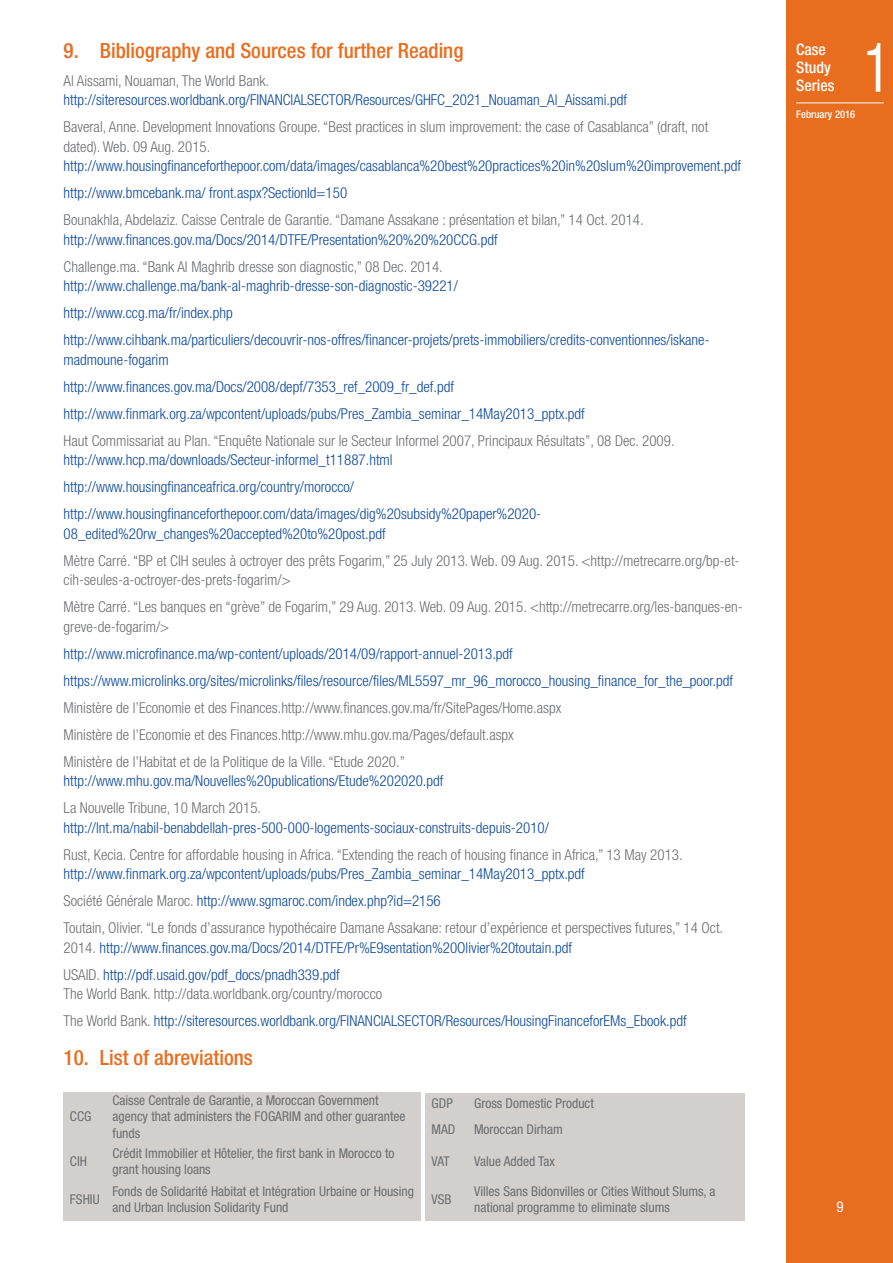
<style>
.page{position:relative;width:893px;height:1263px;background:#fff}
.page>*{position:absolute;margin:0;border:0;box-sizing:border-box;transform-origin:0 0}
.t1{font:condensed 68.85px "Helvetica Neue LT Std";color:#fff;scale:.8 1}
.t2{font:500 condensed 21px "Helvetica Neue LT Std";color:#e96d1f}
.t3{font:500 condensed 15.9px/18px "Helvetica Neue LT Std";color:#fff}
.t4{font:300 condensed 15px/27px "Helvetica Neue LT Std";color:#0c499c}
.t5{font:300 condensed 15px/27px "Helvetica Neue LT Std";color:#6d6e70}
.t6{font:condensed 15px "Helvetica Neue LT Std";color:#fff}
.t7{font:condensed 13.5px/16.5px "Helvetica Neue LT Std";color:#6d6e70}
.t8{font:500 condensed 10.65px "Helvetica Neue LT Std";color:#fff}
.s1{color:#0c499c}
.s2{color:#6d6e70}
</style>
<div class="page">
<div style="left:786px;top:0;width:106px;height:1263px;background:#e96d1f"></div>
<hr style="left:796px;top:102px;width:87px;height:1px;background:#fff">
<div style="left:64px;top:1093px;width:42px;height:51px;background:#d3cfcd"></div>
<div style="left:106px;top:1093px;width:315px;height:51px;background:#d3cfcd"></div>
<div style="left:425px;top:1093px;width:43px;height:25px;background:#d3cfcd"></div>
<div style="left:468px;top:1093px;width:276px;height:25px;background:#d3cfcd"></div>
<div style="left:425px;top:1118px;width:43px;height:26px;background:#d3cfcd"></div>
<div style="left:468px;top:1118px;width:276px;height:26px;background:#d3cfcd"></div>
<div style="left:64px;top:1144px;width:42px;height:38px;background:#d3cfcd"></div>
<div style="left:106px;top:1144px;width:315px;height:38px;background:#d3cfcd"></div>
<div style="left:425px;top:1144px;width:43px;height:38px;background:#d3cfcd"></div>
<div style="left:468px;top:1144px;width:276px;height:38px;background:#d3cfcd"></div>
<div style="left:64px;top:1182px;width:42px;height:38px;background:#d3cfcd"></div>
<div style="left:106px;top:1182px;width:315px;height:38px;background:#d3cfcd"></div>
<div style="left:425px;top:1182px;width:43px;height:38px;background:#d3cfcd"></div>
<div style="left:468px;top:1182px;width:276px;height:38px;background:#d3cfcd"></div>
<h2 class="t2" style="left:64px;top:43px;width:401px">9. Bibliography and Sources for further Reading</h2>
<p class="t5" style="left:64px;top:68px;width:207px">Al Aissami, Nouaman, The World Bank.</p>
<p class="t4" style="left:64px;top:88px;width:565px">http://siteresources.worldbank.org/FINANCIALSECTOR/Resources/GHFC_2021_Nouaman_Al_Aissami.pdf</p>
<p class="t5" style="left:64px;top:118px;width:646px;line-height:19.5px">Baveral, Anne. Development Innovations Groupe. “Best practices in slum improvement: the case of Casablanca” (draft, not dated). Web. 09 Aug. 2015.</p>
<p class="t4" style="left:64px;top:154px;width:679px">http://www.housingfinanceforthepoor.com/data/images/casablanca%20best%20practices%20in%20slum%20improvement.pdf http://www.bmcebank.ma/ front.aspx?SectionId=150</p>
<p class="t5" style="left:64px;top:208px;width:581px">Bounakhla, Abdelaziz. Caisse Centrale de Garantie. “Damane Assakane : présentation et bilan,” 14 Oct. 2014.</p>
<p class="t4" style="left:64px;top:227px;width:435px">http://www.finances.gov.ma/Docs/2014/DTFE/Presentation%20%20%20CCG.pdf</p>
<p class="t5" style="left:64px;top:254px;width:381px">Challenge.ma. “Bank Al Maghrib dresse son diagnostic,” 08 Dec. 2014.</p>
<p class="t4" style="left:64px;top:274px;width:647px">http://www.challenge.ma/bank-al-maghrib-dresse-son-diagnostic-39221/<br>http://www.ccg.ma/fr/index.php http://www.cihbank.ma/particuliers/decouvrir-nos-offres/financer-projets/prets-immobiliers/credits-conventionnes/iskane-</p>
<p class="t4" style="left:64px;top:347px;width:523px">madmoune-fogarim<br>http://www.finances.gov.ma/Docs/2008/depf/7353_ref_2009_fr_def.pdf http://www.finmark.org.za/wpcontent/uploads/pubs/Pres_Zambia_seminar_14May2013_pptx.pdf</p>
<p class="t5" style="left:64px;top:428px;width:612px">Haut Commissariat au Plan. “Enquête Nationale sur le Secteur Informel 2007, Principaux Résultats”, 08 Dec. 2009.</p>
<p class="t4" style="left:64px;top:448px;width:479px">http://www.hcp.ma/downloads/Secteur-informel_t11887.html http://www.housingfinanceafrica.org/country/morocco/ http://www.housingfinanceforthepoor.com/data/images/dig%20subsidy%20paper%2020-</p>
<p class="t4" style="left:64px;top:521px;width:323px">08_edited%20rw_changes%20accepted%20to%20post.pdf</p>
<p class="t5" style="left:64px;top:552px;width:677px;line-height:19.5px">Mètre Carré. “BP et CIH seules à octroyer des prêts Fogarim,” 25 July 2013. Web. 09 Aug. 2015. &lt;http://metrecarre.org/bp-et&shy;cih-seules-a-octroyer-des-prets-fogarim/&gt;</p>
<p class="t5" style="left:64px;top:598px;width:680px;line-height:19.5px">Mètre Carré. “Les banques en “grève” de Fogarim,” 29 Aug. 2013. Web. 09 Aug. 2015. &lt;http://metrecarre.org/les-banques-en&shy;greve-de-fogarim/&gt;</p>
<p class="t4" style="left:64px;top:641px;width:671px">http://www.microfinance.ma/wp-content/uploads/2014/09/rapport-annuel-2013.pdf https://www.microlinks.org/sites/microlinks/files/resource/files/ML5597_mr_96_morocco_housing_finance_for_the_poor.pdf</p>
<p class="t5" style="left:64px;top:695px;width:499px">Ministère de l’Economie et des Finances.http://www.finances.gov.ma/fr/SitePages/Home.aspx<br>Ministère de l’Economie et des Finances.http://www.mhu.gov.ma/Pages/default.aspx<br>Ministère de l’Habitat et de la Politique de la Ville. “Etude 2020.”</p>
<p class="t4" style="left:64px;top:769px;width:381px">http://www.mhu.gov.ma/Nouvelles%20publications/Etude%202020.pdf</p>
<p class="t5" style="left:64px;top:796px;width:199px">La Nouvelle Tribune, 10 March 2015.</p>
<p class="t4" style="left:64px;top:815px;width:487px">http://lnt.ma/nabil-benabdellah-pres-500-000-logements-sociaux-construits-depuis-2010/</p>
<p class="t5" style="left:64px;top:842px;width:620px">Rust, Kecia. Centre for affordable housing in Africa. “Extending the reach of housing finance in Africa,” 13 May 2013.</p>
<p class="t5" style="left:64px;top:862px;width:661px"><span class="s1">http://www.finmark.org.za/wpcontent/uploads/pubs/Pres_Zambia_seminar_14May2013_pptx.pdf<br></span>Société Générale Maroc. <span class="s1">http://www.sgmaroc.com/index.php?id=2156<br></span>Toutain, Olivier. “Le fonds d’assurance hypothécaire Damane Assakane: retour d’expérience et perspectives futures,” 14 Oct.</p>
<p class="t4" style="left:64px;top:935px;width:510px"><span class="s2">2014.</span> http://www.finances.gov.ma/Docs/2014/DTFE/Pr%E9sentation%20Olivier%20toutain.pdf<br><span class="s2">USAID.</span> http://pdf.usaid.gov/pdf_docs/pnadh339.pdf</p>
<p class="t4" style="left:64px;top:982px;width:624px"><span class="s2">The World Bank. http://data.worldbank.org/country/morocco<br>The World Bank.</span> http://siteresources.worldbank.org/FINANCIALSECTOR/Resources/HousingFinanceforEMs_Ebook.pdf</p>
<h2 class="t2" style="left:64px;top:1050px;width:191px">10. List of abreviations</h2>
<p class="t7" style="left:70px;top:1109px;width:23px">CCG</p>
<p class="t7" style="left:112px;top:1093px;width:294px">Caisse Centrale de Garantie, a Moroccan Government agency that administers the FOGARIM and other guarantee funds</p>
<p class="t7" style="left:431px;top:1097px;width:23px">GDP</p>
<p class="t7" style="left:474px;top:1097px;width:121px">Gross Domestic Product</p>
<p class="t7" style="left:431px;top:1122px;width:25px">MAD</p>
<p class="t7" style="left:474px;top:1122px;width:90px">Moroccan Dirham</p>
<p class="t7" style="left:70px;top:1154px;width:19px">CIH</p>
<p class="t7" style="left:112px;top:1146px;width:283px">Crédit Immobilier et Hôtelier, the first bank in Morocco to grant housing loans</p>
<p class="t7" style="left:431px;top:1154px;width:19px">VAT</p>
<p class="t7" style="left:474px;top:1154px;width:82px">Value Added Tax</p>
<p class="t7" style="left:70px;top:1192px;width:31px">FSHIU</p>
<p class="t7" style="left:112px;top:1184px;width:303px">Fonds de Solidarité Habitat et Intégration Urbaine or Housing and Urban Inclusion Solidarity Fund</p>
<p class="t7" style="left:431px;top:1192px;width:21px">VSB</p>
<p class="t7" style="left:474px;top:1184px;width:243px">Villes Sans Bidonvilles or Cities Without Slums, a national programme to eliminate slums</p>
<p class="t3" style="left:796px;top:42px;width:40px">Case<br>Study<br>Series</p>
<h1 class="t1" style="left:863px;top:43px;width:35px">1</h1>
<p class="t8" style="left:796px;top:110px;width:61px">February 2016</p>
<p class="t6" style="left:836px;top:1202px;width:9px">9</p>
</div>
